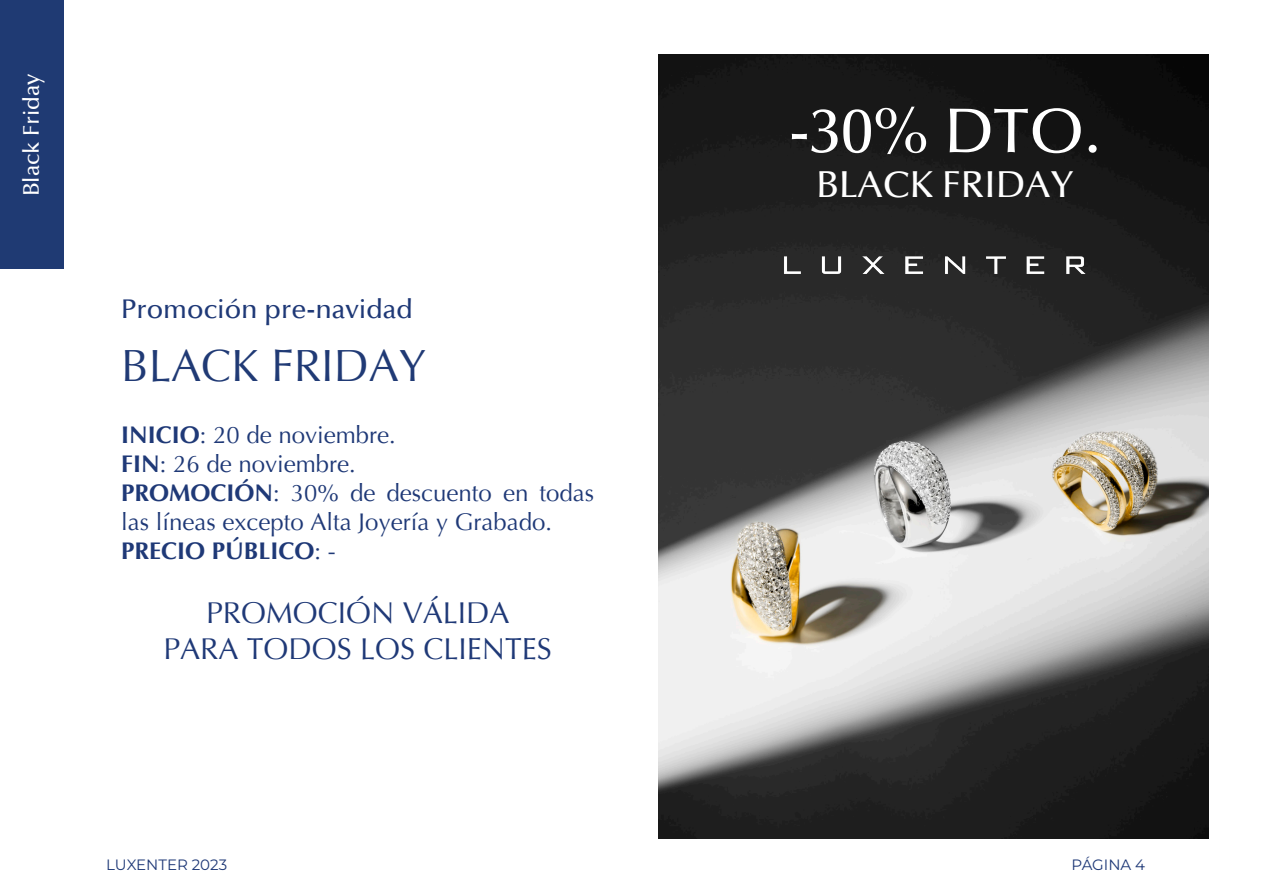
<style>
.page{position:relative;width:1263px;height:893px;background:#fff}
.page>*{position:absolute;margin:0;border:0;box-sizing:border-box;transform-origin:0 0}
.t1{font:500 63px "Optima";color:#fff}
.t2{font:45px "Optima";color:#203a75}
.t3{font:500 37.5px "Optima";color:#fff}
.t4{font:30px "Optima";color:#1f3977}
.t5{font:500 27px "Optima";color:#1f3977}
.t6{font:24px/28.8px "Optima";color:#1f3977}
.t7{font:700 24px "Optima";color:#1f3977}
.t8{font:500 22.5px "Optima";color:#fff}
.t9{font:15px "Montserrat";color:#1f3977}
.s1{font-weight:700}
.s2{font-weight:400}
</style>
<div class="page">
<div style="left:0;top:0;width:64px;height:268px;background:#1f3a73"></div>
<img style="left:659px;top:54px;width:550px;height:785px">
<img style="left:770px;top:238px;width:327px;height:52px">
<p class="t8" style="left:19px;top:196px;width:125px;rotate:-90deg">Black Friday</p>
<p class="t5" style="left:121px;top:294px;width:293px">Promoción pre-navidad</p>
<p class="t2" style="left:121px;top:337px;width:307px">BLACK FRIDAY</p>
<p class="t6" style="left:121px;top:421px;width:276px"><span class="s1">INICIO</span>: 20 de noviembre.</p>
<p class="t6" style="left:121px;top:450px;width:236px"><span class="s1">FIN</span>: 26 de noviembre.</p>
<p class="t6" style="left:121px;top:479px;width:474px"><span class="s1">PROMOCIÓN</span>: 30% de descuento en todas las líneas excepto Alta Joyería y Grabado.</p>
<p class="t7" style="left:121px;top:535px;width:216px">PRECIO PÚBLICO<span class="s2">: -</span></p>
<p class="t4" style="left:206px;top:594px;width:305px">PROMOCIÓN VÁLIDA</p>
<p class="t4" style="left:163px;top:630px;width:390px">PARA TODOS LOS CLIENTES</p>
<p class="t1" style="left:789px;top:96px;width:313px">-30% DTO.</p>
<p class="t3" style="left:816px;top:163px;width:259px">BLACK FRIDAY</p>
<p class="t9" style="left:106px;top:855px;width:122px">LUXENTER 2023</p>
<p class="t9" style="left:1071px;top:855px;width:75px">PÁGINA 4</p>
</div>
